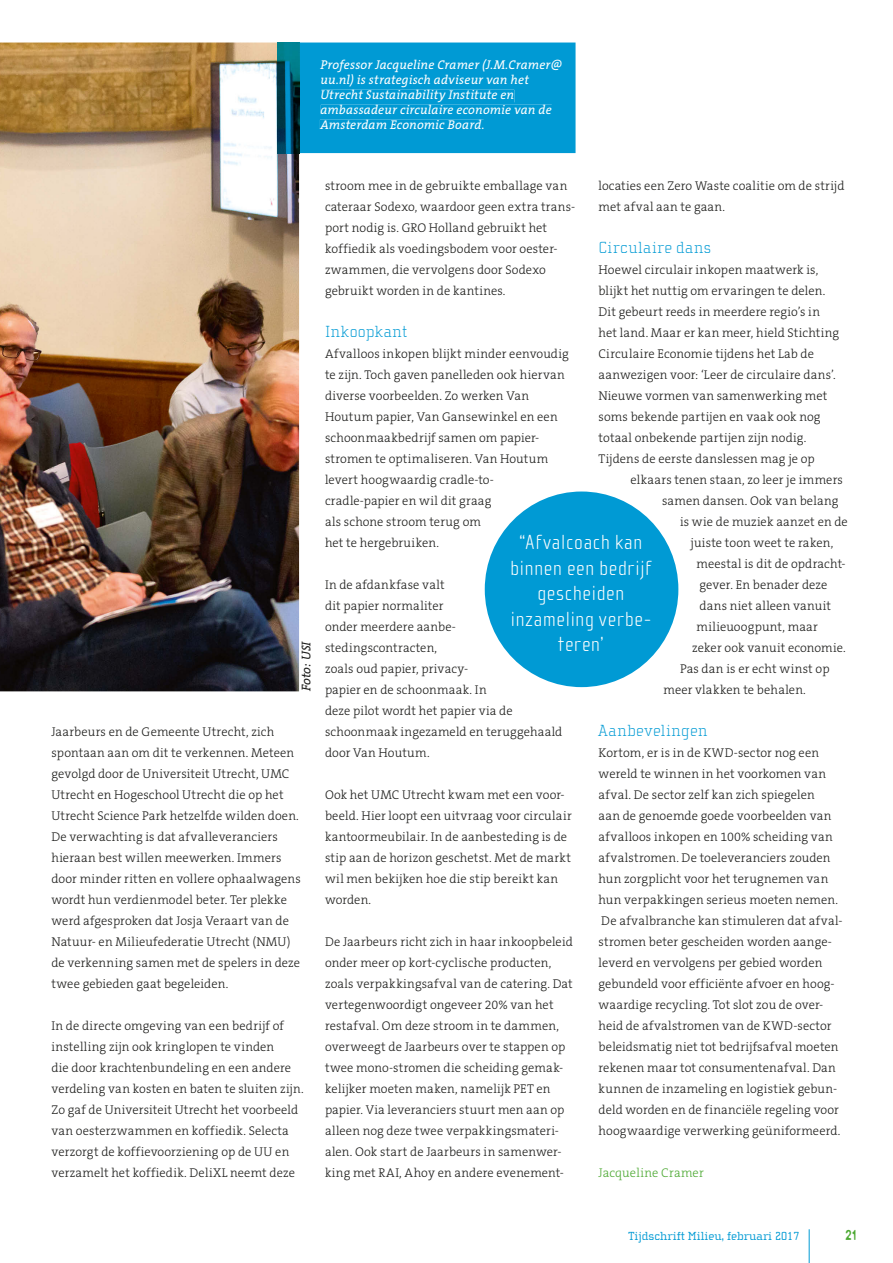
<style>
.page{position:relative;width:893px;height:1263px;background:#fff}
.page>*{position:absolute;margin:0;border:0;box-sizing:border-box;transform-origin:0 0}
.t1{font:100 21px/25.5px "Cholla Sans OT";letter-spacing:.035em;color:#fff;text-align:center}
.t2{font:100 16.5px "Cholla Slab OT";letter-spacing:.03em;color:#009ad4}
.t3{font:100 13.5px "Washout";color:#4da933}
.t4{font:300 12.75px/21px "The Serif B3";letter-spacing:.01em;color:#1d1d1b}
.t5{font:italic 12.75px/15px "The Serif B5 Plain";letter-spacing:.01em;color:#fff}
.t6{font:300 12.75px "The Serif B3";letter-spacing:.015em;color:#4da933}
.t7{font:italic 12.75px "The Serif B5 Plain";color:#1d1d1b}
.t8{font:12px "Cholla Slab OT";color:#009ad4}
</style>
<div class="page">
<hr style="left:809px;top:1229px;width:1px;height:34px;background:#009ad4">
<img style="left:0;top:43px;width:299px;height:648px">
<div style="left:485px;top:491px;width:193px;height:196px;background:#009ad4;border-radius:50%"></div>
<div style="left:299px;top:43px;width:277px;height:110px;background:#009ad4"></div>
<img style="left:278px;top:43px;width:21px;height:110px">
<div style="left:320px;top:59px;width:242px;height:13px;background:#009ad4"></div>
<div style="left:321px;top:74px;width:208px;height:13px;background:#009ad4"></div>
<div style="left:321px;top:90px;width:193px;height:12px;background:#009ad4"></div>
<div style="left:321px;top:105px;width:231px;height:9px;background:#009ad4"></div>
<div style="left:320px;top:120px;width:164px;height:9px;background:#009ad4"></div>
<p class="t5" style="left:320px;top:58px;width:244px">Professor Jacqueline Cramer (J.M.Cramer@ uu.nl) is strategisch adviseur van het Utrecht Sustainability Institute en ambassadeur circulaire economie van de Amsterdam Economic Board.</p>
<p class="t7" style="left:299px;top:691px;width:52px;rotate:-90deg">Foto: USI</p>
<p class="t4" style="left:51px;top:721px;width:251px">Jaarbeurs en de Gemeente Utrecht, zich spontaan aan om dit te verkennen. Meteen gevolgd door de Universiteit Utrecht, UMC Utrecht en Hogeschool Utrecht die op het Utrecht Science Park hetzelfde wilden doen.<br>De verwachting is dat afvalleveranciers hieraan best willen meewerken. Immers door minder ritten en vollere ophaalwagens wordt hun verdienmodel beter. Ter plekke werd afgesproken dat Josja Veraart van de Natuur- en Milieufederatie Utrecht (NMU) de verkenning samen met de spelers in deze twee gebieden gaat begeleiden.</p>
<p class="t4" style="left:51px;top:1015px;width:254px">In de directe omgeving van een bedrijf of instelling zijn ook kringlopen te vinden<br>die door krachtenbundeling en een andere verdeling van kosten en baten te sluiten zijn.<br>Zo gaf de Universiteit Utrecht het voorbeeld van oesterzwammen en koffiedik. Selecta verzorgt de koffievoorziening op de UU en verzamelt het koffiedik. DeliXL neemt deze</p>
<p class="t4" style="left:599px;top:175px;width:247px">locaties een Zero Waste coalitie om de strijd met afval aan te gaan.</p>
<p class="t2" style="left:599px;top:238px;width:114px">Circulaire dans</p>
<p class="t4" style="left:599px;top:259px;width:242px">Hoewel circulair inkopen maatwerk is, blijkt het nuttig om ervaringen te delen.<br>Dit gebeurt reeds in meerdere regio’s in het land. Maar er kan meer, hield Stichting Circulaire Economie tijdens het Lab de aanwezigen voor: ‘Leer de circulaire dans’.<br>Nieuwe vormen van samenwerking met soms bekende partijen en vaak ook nog totaal onbekende partijen zijn nodig.<br>Tijdens de eerste danslessen mag je op</p>
<p class="t4" style="left:630px;top:469px;width:214px">elkaars tenen staan, zo leer je immers</p>
<p class="t4" style="left:662px;top:490px;width:178px">samen dansen. Ook van belang</p>
<p class="t4" style="left:680px;top:511px;width:169px">is wie de muziek aanzet en de</p>
<p class="t4" style="left:690px;top:532px;width:144px">juiste toon weet te raken,</p>
<p class="t4" style="left:696px;top:553px;width:151px">meestal is dit de opdracht-</p>
<p class="t4" style="left:699px;top:574px;width:129px">gever. En benader deze</p>
<p class="t4" style="left:699px;top:595px;width:133px">dans niet alleen vanuit</p>
<p class="t4" style="left:696px;top:616px;width:123px">milieuoogpunt, maar</p>
<p class="t4" style="left:692px;top:637px;width:155px">zeker ook vanuit economie.</p>
<p class="t4" style="left:680px;top:658px;width:151px">Pas dan is er echt winst op</p>
<p class="t4" style="left:663px;top:679px;width:144px">meer vlakken te behalen.</p>
<p class="t2" style="left:599px;top:721px;width:110px">Aanbevelingen</p>
<p class="t4" style="left:599px;top:742px;width:245px">Kortom, er is in de KWD-sector nog een wereld te winnen in het voorkomen van afval. De sector zelf kan zich spiegelen<br>aan de genoemde goede voorbeelden van afvalloos inkopen en 100% scheiding van afvalstromen. De toeleveranciers zouden hun zorgplicht voor het terugnemen van hun verpakkingen serieus moeten nemen.<br>De afvalbranche kan stimuleren dat afval&shy;stromen beter gescheiden worden aange&shy;leverd en vervolgens per gebied worden gebundeld voor efficiënte afvoer en hoog&shy;waardige recycling. Tot slot zou de over&shy;heid de afvalstromen van de KWD-sector beleidsmatig niet tot bedrijfsafval moeten rekenen maar tot consumentenafval. Dan kunnen de inzameling en logistiek gebun&shy;deld worden en de financiële regeling voor hoogwaardige verwerking geüniformeerd.</p>
<p class="t6" style="left:599px;top:1166px;width:107px">Jacqueline Cramer</p>
<p class="t4" style="left:325px;top:175px;width:252px">stroom mee in de gebruikte emballage van cateraar Sodexo, waardoor geen extra trans&shy;port nodig is. GRO Holland gebruikt het koffiedik als voedingsbodem voor oester&shy;zwammen, die vervolgens door Sodexo gebruikt worden in de kantines.</p>
<p class="t2" style="left:325px;top:322px;width:84px">Inkoopkant</p>
<p class="t4" style="left:325px;top:343px;width:245px">Afvalloos inkopen blijkt minder eenvoudig te zijn. Toch gaven panelleden ook hiervan diverse voorbeelden. Zo werken Van Houtum papier, Van Gansewinkel en een schoonmaakbedrijf samen om papier&shy;stromen te optimaliseren. Van Houtum levert hoogwaardig cradle-to&shy;cradle-papier en wil dit graag<br>als schone stroom terug om<br>het te hergebruiken.</p>
<p class="t4" style="left:325px;top:574px;width:239px">In de afdankfase valt<br>dit papier normaliter<br>onder meerdere aanbe&shy;stedingscontracten,<br>zoals oud papier, privacy-<br>papier en de schoonmaak. In<br>deze pilot wordt het papier via de schoonmaak ingezameld en teruggehaald door Van Houtum.</p>
<p class="t4" style="left:325px;top:784px;width:248px">Ook het UMC Utrecht kwam met een voor&shy;beeld. Hier loopt een uitvraag voor circulair kantoormeubilair. In de aanbesteding is de stip aan de horizon geschetst. Met de markt wil men bekijken hoe die stip bereikt kan worden.</p>
<p class="t4" style="left:325px;top:931px;width:249px">De Jaarbeurs richt zich in haar inkoopbeleid onder meer op kort-cyclische producten, zoals verpakkingsafval van de catering. Dat vertegenwoordigt ongeveer 20% van het restafval. Om deze stroom in te dammen, overweegt de Jaarbeurs over te stappen op twee mono-stromen die scheiding gemak&shy;kelijker moeten maken, namelijk PET en papier. Via leveranciers stuurt men aan op alleen nog deze twee verpakkingsmateri&shy;alen. Ook start de Jaarbeurs in samenwer&shy;king met RAI, Ahoy en andere evenement-</p>
<h1 class="t1" style="left:510px;top:530px;width:142px">“Afvalcoach kan binnen een bedrijf gescheiden inzameling verbe&shy;teren’</h1>
<p class="t8" style="left:628px;top:1229px;width:172px">Tijdschrift Milieu, februari 2017</p>
<p class="t3" style="left:845px;top:1229px;width:12px">21</p>
</div>
